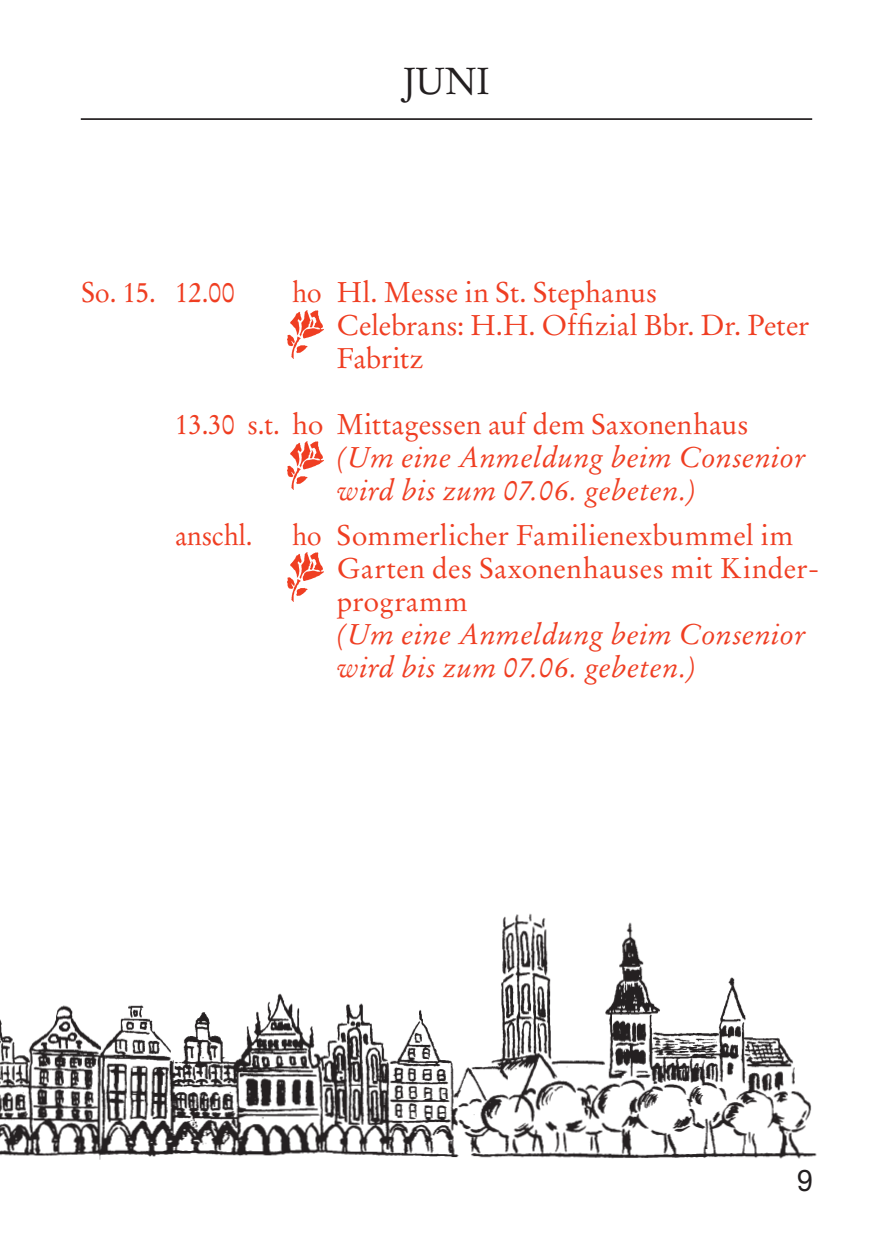
<style>
.page{position:relative;width:893px;height:1259px;background:#fff}
.page>*{position:absolute;margin:0;border:0;box-sizing:border-box;transform-origin:0 0}
.Monat{font:37.5px "Stempel Garamond";color:#231f20;scale:.95 1}
.t1{font:30px "Helvetica Neue";color:#231f20;scale:.95 1}
.Fließtext{font:28.5px/33px "Stempel Garamond";color:#ef3e22;scale:.95 1}
.Fließtext-2{font:italic 28.5px/33px "Stempel Garamond";letter-spacing:.01em;color:#ef3e22}
.s1{font-style:normal}
.s2{font-style:italic}
</style>
<div class="page">
<hr style="left:81px;top:118px;width:731px;height:2px;background:#231f20">
<img style="left:0;top:913px;width:817px;height:247px">
<img style="left:287px;top:310px;width:36px;height:49px">
<img style="left:287px;top:441px;width:36px;height:49px">
<img style="left:287px;top:553px;width:36px;height:48px">
<p class="Monat" style="left:403px;top:58px;width:93px">JUNI</p>
<p class="Fließtext" style="left:82px;top:276px;width:163px">So. 15. 12.00</p>
<p class="Fließtext" style="left:337px;top:276px;width:499px;text-indent:-45px">ho Hl. Messe in St. Stephanus<br>Celebrans: H.H. Offizial Bbr. Dr. Peter<br>Fabritz</p>
<p class="Fließtext-2" style="left:337px;top:408px;width:470px;text-indent:-162px"><span class="s1">13.30 s.t. ho Mittagessen auf dem Saxonenhaus </span>(Um eine Anmeldung beim Consenior wird bis zum 07.06. gebeten.)</p>
<p class="Fließtext" style="left:175px;top:519px;width:83px">anschl.</p>
<p class="Fließtext" style="left:337px;top:519px;width:509px;text-indent:-45px">ho Sommerlicher Familienexbummel im<br>Garten des Saxonenhauses mit Kinder&shy;programm<br><span class="s2">(Um eine Anmeldung beim Consenior wird bis zum 07.06. gebeten.)</span></p>
<p class="t1" style="left:797px;top:1162px;width:18px">9</p>
</div>
